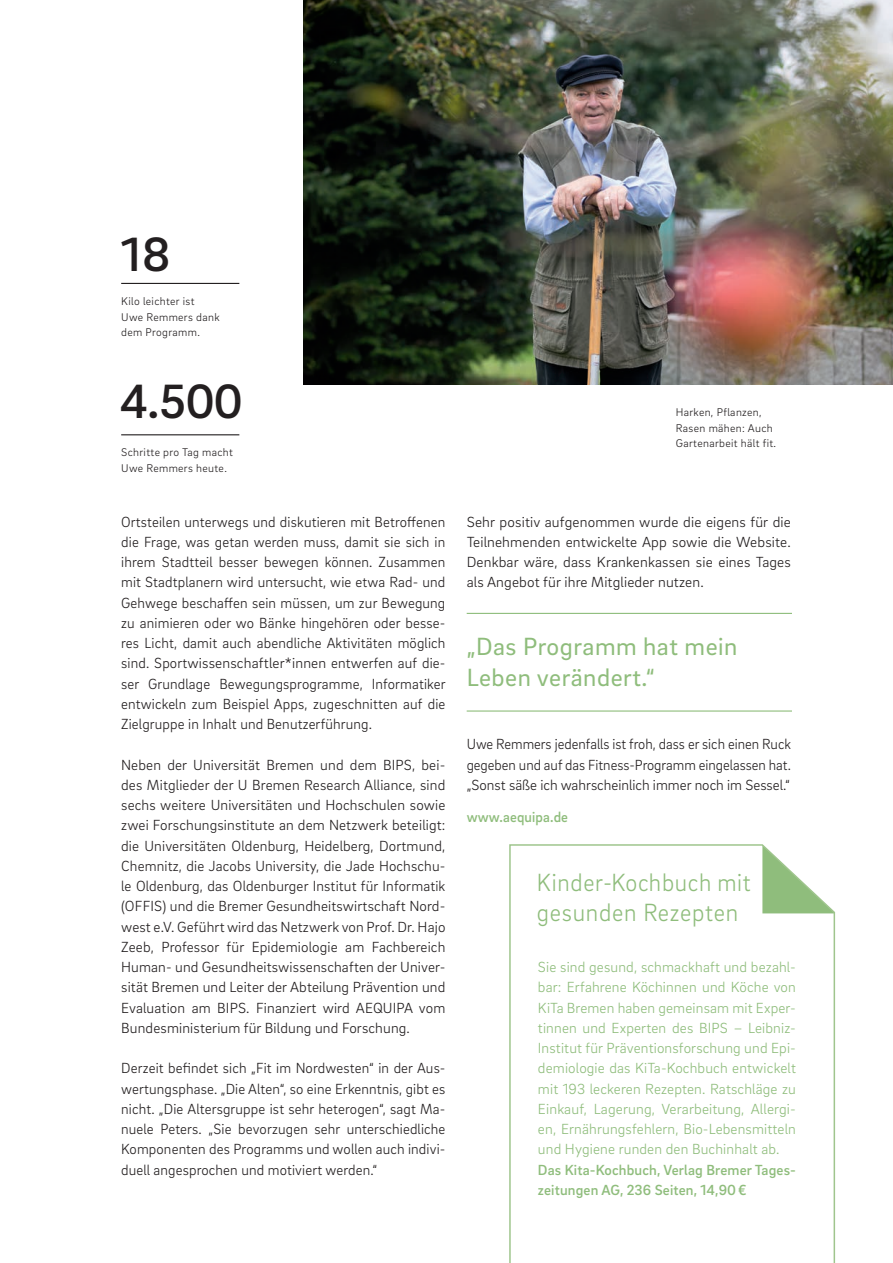
<style>
.page{position:relative;width:893px;height:1263px;background:#fff}
.page>*{position:absolute;margin:0;border:0;box-sizing:border-box;transform-origin:0 0}
.t1{font:500 49.35px "Brix Sans";color:#231f20}
.t2{font:25.5px/31.5px "Brix Sans";letter-spacing:.02em;color:#8fbd7c}
.t3{font:300 25.5px/30px "Brix Sans";letter-spacing:.03em;color:#8fbd7c;scale:.93 1}
.t4{font:300 15px/20.2px "Brix Sans";letter-spacing:.01em;color:#231f20;text-align:justify}
.t5{font:300 15px/20.2px "Brix Sans";letter-spacing:.01em;color:#8fbd7c;text-align:justify}
.t6{font:300 15px/20.2px "Brix Sans";letter-spacing:.01em;color:#231f20;text-align:justify;scale:.95 1}
.t7{font:500 15px/20.2px "Brix Sans";letter-spacing:.01em;color:#8fbd7c}
.t8{font:500 15px "Brix Sans";letter-spacing:.01em;color:#8fbd7c;scale:.96 1}
.t9{font:300 11.4px/15.8px "Brix Sans";letter-spacing:.03em;color:#231f20}
</style>
<div class="page">
<img style="left:303px;top:0;width:590px;height:384px">
<hr style="left:467px;top:613px;width:325px;height:1px;background:#8fbd7c">
<hr style="left:467px;top:710px;width:325px;height:2px;background:#8fbd7c">
<hr style="left:121px;top:434px;width:118px;height:1px;background:#231f20">
<hr style="left:121px;top:283px;width:118px;height:1px;background:#231f20">
<svg style="left:509px;top:844px;width:327px;height:419px"></svg>
<h1 class="t1" style="left:121px;top:222px;width:51px">18</h1>
<p class="t9" style="left:121px;top:293px;width:100px">Kilo leichter ist<br>Uwe Remmers dank dem Programm.</p>
<h1 class="t1" style="left:120px;top:369px;width:125px">4.500</h1>
<p class="t9" style="left:121px;top:444px;width:113px">Schritte pro Tag macht<br>Uwe Remmers heute.</p>
<p class="t4" style="left:121px;top:511px;width:326px">Ortsteilen unterwegs und diskutieren mit Betro enen die Frage, was getan werden muss, damit sie sich in ihrem Stadtteil besser bewegen können. Zusammen mit Stadtplanern wird untersucht, wie etwa Rad- und Gehwege bescha en sein müssen, um zur Bewegung zu animieren oder wo Bänke hingehören oder besse&shy;res Licht, damit auch abendliche Aktivitäten möglich sind. Sportwissenschaftler*innen entwerfen auf die&shy;ser Grundlage Bewegungsprogramme, Informatiker entwickeln zum Beispiel Apps, zugeschnitten auf die Zielgruppe in Inhalt und Benutzerführung.</p>
<p class="t4" style="left:121px;top:754px;width:326px">Neben der Universität Bremen und dem BIPS, bei&shy;des Mitglieder der U Bremen Research Alliance, sind sechs weitere Universitäten und Hochschulen sowie zwei Forschungsinstitute an dem Netzwerk beteiligt: die Universitäten Oldenburg, Heidelberg, Dortmund, Chemnitz, die Jacobs University, die Jade Hochschu&shy;le Oldenburg, das Oldenburger Institut für Informatik (OFFIS) und die Bremer Gesundheitswirtschaft Nord&shy;west e.V. Geführt wird das Netzwerk von Prof. Dr. Hajo Zeeb, Professor für Epidemiologie am Fachbereich Human- und Gesundheitswissenschaften der Univer&shy;sität Bremen und Leiter der Abteilung Prävention und Evaluation am BIPS. Finanziert wird AEQUIPA vom Bundesministerium für Bildung und Forschung.</p>
<p class="t4" style="left:121px;top:1058px;width:326px">Derzeit befindet sich „Fit im Nordwesten“ in der Aus&shy;wertungsphase. „Die Alten“, so eine Erkenntnis, gibt es nicht. „Die Altersgruppe ist sehr heterogen“, sagt Ma&shy;nuele Peters. „Sie bevorzugen sehr unterschiedliche Komponenten des Programms und wollen auch indivi&shy;duell angesprochen und motiviert werden.“</p>
<p class="t9" style="left:676px;top:404px;width:102px">Harken, Pflanzen,<br>Rasen mähen: Auch<br>Gartenarbeit hält fit.</p>
<p class="t4" style="left:467px;top:511px;width:326px">Sehr positiv aufgenommen wurde die eigens für die Teilnehmenden entwickelte App sowie die Website.<br>Denkbar wäre, dass Krankenkassen sie eines Tages als Angebot für ihre Mitglieder nutzen.</p>
<h2 class="t2" style="left:467px;top:629px;width:272px">„Das Programm hat mein<br>Leben verändert.“</h2>
<p class="t6" style="left:467px;top:734px;width:343px">Uwe Remmers jedenfalls ist froh, dass er sich einen Ruck gegeben und auf das Fitness-Programm eingelassen hat. „Sonst säße ich wahrscheinlich immer noch im Sessel.“</p>
<p class="t8" style="left:467px;top:807px;width:107px">www.aequipa.de</p>
<h2 class="t3" style="left:537px;top:866px;width:231px">Kinder-Kochbuch mit gesunden Rezepten</h2>
<p class="t5" style="left:538px;top:956px;width:259px">Sie sind gesund, schmackhaft und bezahl&shy;bar: Erfahrene Köchinnen und Köche von KiTa Bremen haben gemeinsam mit Exper&shy;tinnen und Experten des BIPS – Leibniz-Institut für Präventionsforschung und Epi&shy;demiologie das KiTa-Kochbuch entwickelt mit 193 leckeren Rezepten. Ratschläge zu Einkauf, Lagerung, Verarbeitung, Allergi&shy;en, Ernährungsfehlern, Bio-Lebensmitteln und Hygiene runden den Buchinhalt ab.</p>
<p class="t7" style="left:538px;top:1159px;width:259px">Das Kita-Kochbuch, Verlag Bremer Tages&shy;zeitungen AG, 236 Seiten, 14,90 €</p>
</div>
